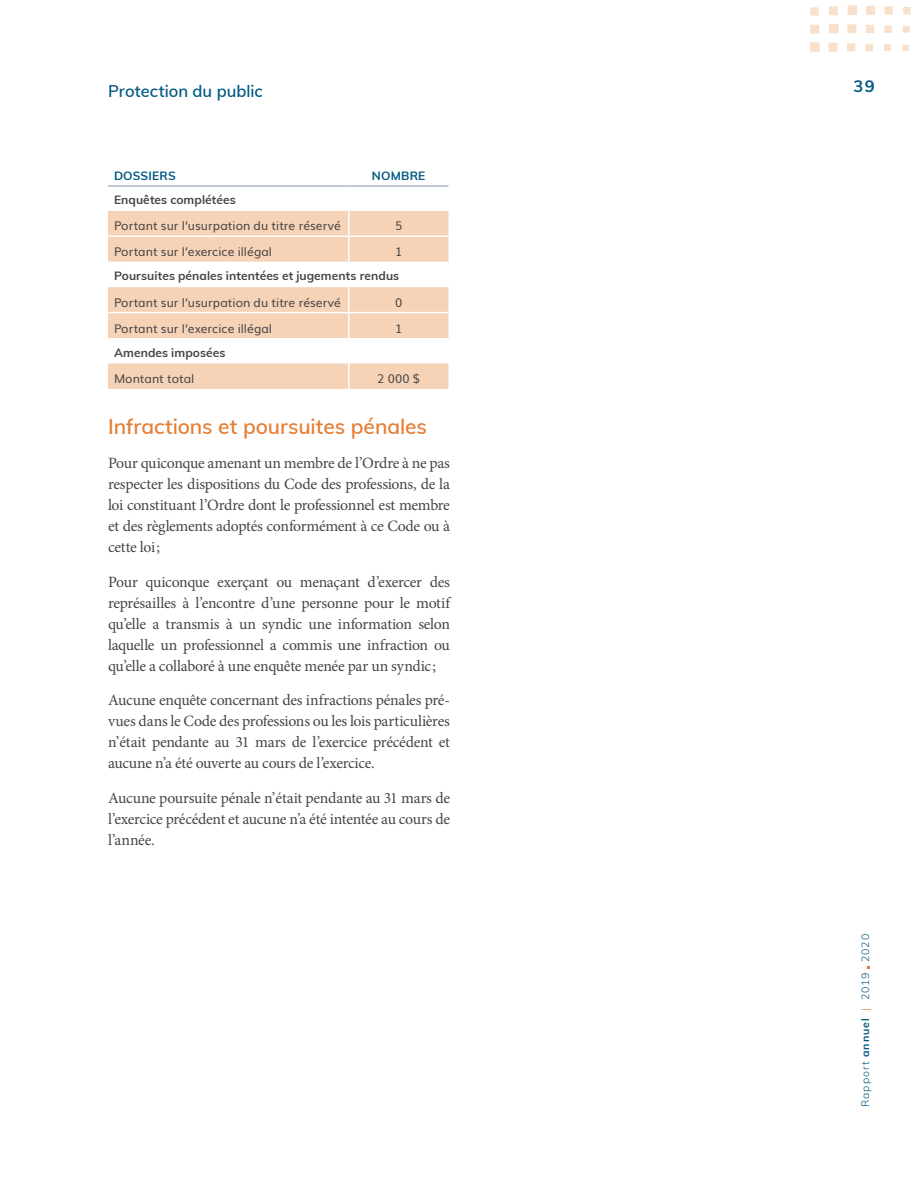
<style>
.page{position:relative;width:918px;height:1188px;background:#fff}
.page>*{position:absolute;margin:0;border:0;box-sizing:border-box;transform-origin:0 0}
.t1{font:600 21px "Muli";letter-spacing:-.005em;color:#e67d34}
.t2{font:600 16.5px "Muli";color:#005982}
.t3{font:700 16.5px "Muli";color:#005982}
.t4{font:15.75px/21px "Minion Pro";letter-spacing:-.02em;color:#464547;text-align:justify}
.t5{font:12px "Muli";color:#464547}
.t6{font:700 12px "Muli";letter-spacing:.005em;color:#464547}
.t7{font:700 12px "Muli";letter-spacing:.015em;color:#005982}
.t8{font:300 10.5px "Muli";letter-spacing:.09em;color:#005982}
.s1{font-weight:700}
.s2{color:#e67d34}
</style>
<div class="page">
<div style="left:810px;top:7px;width:9px;height:9px;background:#f9e0cb"></div>
<div style="left:810px;top:25px;width:9px;height:9px;background:#f9e0cb"></div>
<div style="left:810px;top:42px;width:10px;height:10px;background:#f9e0cb"></div>
<div style="left:829px;top:43px;width:9px;height:9px;background:#f9e0cb"></div>
<div style="left:847px;top:43px;width:8px;height:9px;background:#f9e0cb"></div>
<div style="left:866px;top:44px;width:7px;height:7px;background:#f9e0cb"></div>
<div style="left:884px;top:44px;width:7px;height:7px;background:#f9e0cb"></div>
<svg style="left:903px;top:45px;width:6px;height:6px"></svg>
<div style="left:829px;top:6px;width:9px;height:9px;background:#f9e0cb"></div>
<div style="left:829px;top:24px;width:10px;height:9px;background:#f9e0cb"></div>
<div style="left:847px;top:24px;width:9px;height:9px;background:#f9e0cb"></div>
<div style="left:866px;top:25px;width:8px;height:8px;background:#f9e0cb"></div>
<div style="left:884px;top:25px;width:8px;height:8px;background:#f9e0cb"></div>
<div style="left:903px;top:26px;width:7px;height:7px;background:#f9e0cb"></div>
<div style="left:848px;top:5px;width:9px;height:10px;background:#f9e0cb"></div>
<div style="left:866px;top:6px;width:9px;height:9px;background:#f9e0cb"></div>
<div style="left:885px;top:6px;width:8px;height:9px;background:#f9e0cb"></div>
<div style="left:903px;top:7px;width:8px;height:7px;background:#f9e0cb"></div>
<svg style="left:108px;top:211px;width:340px;height:178px;fill:#f6d2b6"></svg>
<hr style="left:108px;top:236px;width:241px;height:1px;background:#fff">
<hr style="left:349px;top:236px;width:99px;height:1px;background:#fff">
<hr style="left:108px;top:262px;width:241px;height:1px;background:#fff">
<hr style="left:349px;top:262px;width:99px;height:1px;background:#fff">
<hr style="left:108px;top:286px;width:241px;height:1px;background:#fff">
<hr style="left:349px;top:286px;width:99px;height:1px;background:#fff">
<hr style="left:108px;top:312px;width:241px;height:1px;background:#fff">
<hr style="left:349px;top:312px;width:99px;height:1px;background:#fff">
<hr style="left:108px;top:338px;width:241px;height:1px;background:#fff">
<hr style="left:349px;top:338px;width:99px;height:1px;background:#fff">
<hr style="left:108px;top:362px;width:241px;height:2px;background:#fff">
<hr style="left:349px;top:362px;width:99px;height:2px;background:#fff">
<hr style="left:348px;top:211px;width:2px;height:25px;background:#fff">
<hr style="left:348px;top:237px;width:2px;height:25px;background:#fff">
<hr style="left:348px;top:287px;width:2px;height:25px;background:#fff">
<hr style="left:348px;top:313px;width:2px;height:25px;background:#fff">
<hr style="left:348px;top:364px;width:2px;height:25px;background:#fff">
<hr style="left:108px;top:185px;width:241px;height:2px;background:#aeb8cb">
<hr style="left:349px;top:185px;width:99px;height:2px;background:#aeb8cb">
<p class="t2" style="left:108px;top:79px;width:156px">Protection du public</p>
<p class="t7" style="left:114px;top:167px;width:63px">DOSSIERS</p>
<p class="t7" style="left:372px;top:167px;width:55px">NOMBRE</p>
<p class="t6" style="left:114px;top:191px;width:123px">Enquêtes complétées</p>
<p class="t5" style="left:114px;top:216px;width:228px">Portant sur l’usurpation du titre réservé</p>
<p class="t5" style="left:395px;top:216px;width:9px">5</p>
<p class="t5" style="left:114px;top:242px;width:160px">Portant sur l’exercice illégal</p>
<p class="t5" style="left:395px;top:242px;width:9px">1</p>
<p class="t6" style="left:114px;top:267px;width:287px">Poursuites pénales intentées et jugements rendus</p>
<p class="t5" style="left:114px;top:292px;width:228px">Portant sur l’usurpation du titre réservé</p>
<p class="t5" style="left:395px;top:292px;width:9px">0</p>
<p class="t5" style="left:114px;top:319px;width:160px">Portant sur l’exercice illégal</p>
<p class="t5" style="left:395px;top:319px;width:9px">1</p>
<p class="t6" style="left:114px;top:344px;width:113px">Amendes imposées</p>
<p class="t5" style="left:114px;top:369px;width:82px">Montant total</p>
<p class="t5" style="left:377px;top:369px;width:44px">2 000 $</p>
<h1 class="t1" style="left:108px;top:411px;width:321px">Infractions et poursuites pénales</h1>
<p class="t4" style="left:108px;top:453px;width:344px">Pour quiconque amenant un membre de l’Ordre à ne pas respecter les dispositions du Code des professions, de la loi constituant l’Ordre dont le professionnel est membre et des règlements adoptés conformément à ce Code ou à cette loi;</p>
<p class="t4" style="left:108px;top:571px;width:344px">Pour quiconque exerçant ou menaçant d’exercer des représailles à l’encontre d’une personne pour le motif qu’elle a transmis à un syndic une information selon laquelle un professionnel a commis une infraction ou qu’elle a collaboré à une enquête menée par un syndic;</p>
<p class="t4" style="left:108px;top:690px;width:344px">Aucune enquête concernant des infractions pénales pré&shy;vues dans le Code des professions ou les lois particulières n’était pendante au 31 mars de l’exercice précédent et aucune n’a été ouverte au cours de l’exercice.</p>
<p class="t4" style="left:108px;top:787px;width:344px">Aucune poursuite pénale n’était pendante au 31 mars de l’exercice précédent et aucune n’a été intentée au cours de l’année.</p>
<p class="t3" style="left:853px;top:74px;width:23px">39</p>
<p class="t8" style="left:858px;top:1107px;width:175px;rotate:-90deg">Rapport <span class="s1">annuel</span> <span class="s2">|</span> 2019 2020</p>
</div>
